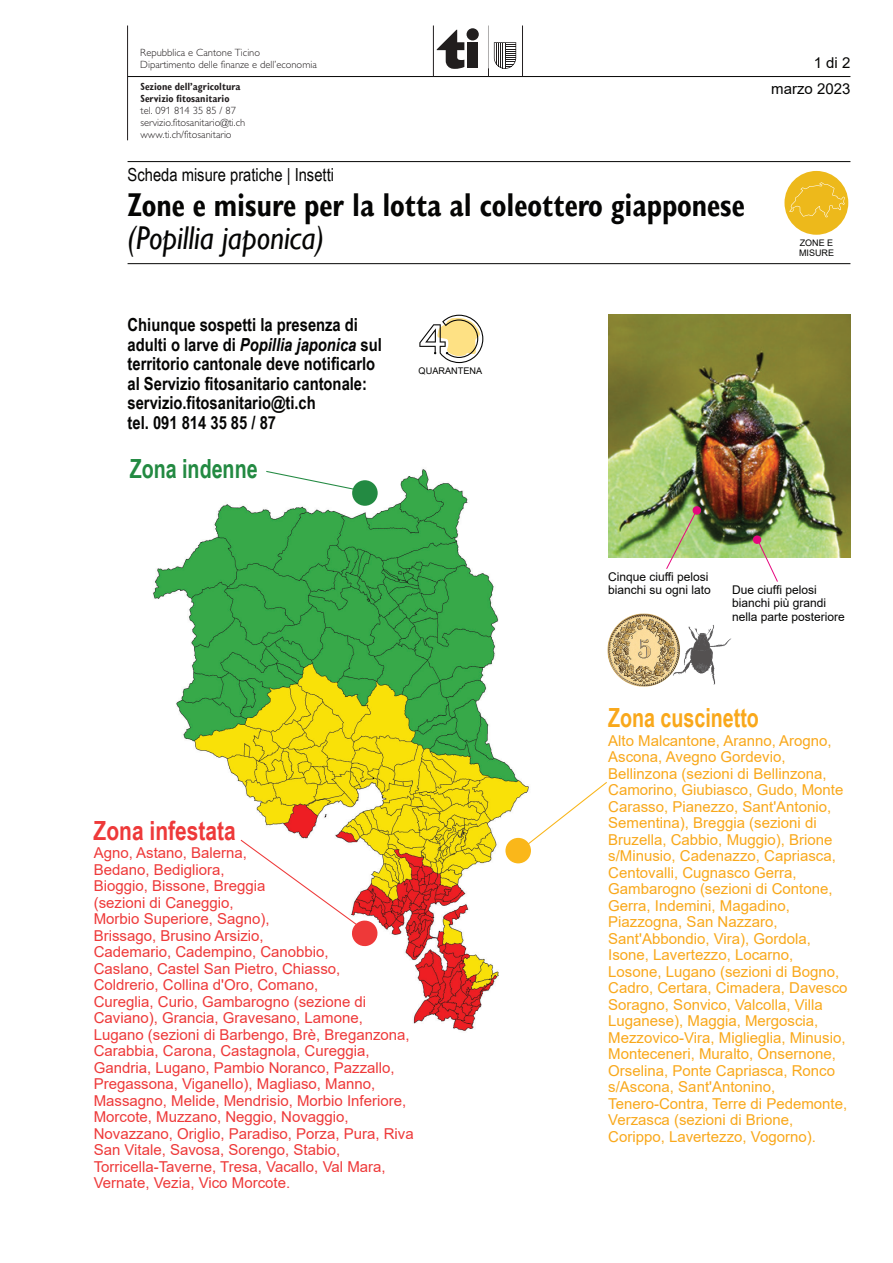
<style>
.page{position:relative;width:893px;height:1263px;background:#fff}
.page>*{position:absolute;margin:0;border:0;box-sizing:border-box;transform-origin:0 0}
.t1{font:700 condensed 33px "Gill Sans Display MT Pro";color:#050504;scale:.91 1}
.t2{font:italic 33px "Gill Sans";color:#050504;scale:.91 1}
.t3{font:700 26.4px "Arial Narrow";color:#f9a81b;scale:.91 1}
.t4{font:700 26.4px "Arial Narrow";color:#ee3939}
.t5{font:700 26.4px "Arial Narrow";color:#238a42;scale:.91 1}
.t6{font:700 18px/19.5px "Arial Narrow";color:#050504}
.t7{font:18px "Arial Narrow";color:#050504}
.t8{font:15px/16.5px "Arial";color:#f9a81b}
.t9{font:15px/16.5px "Arial";color:#ee3939}
.t10{font:15px "Arial";color:#050504}
.t11{font:12px/13.5px "Arial";color:#050504}
.t12{font:300 10.5px/12px "Gill Alt One";color:#231f20}
.t13{font:700 condensed 10.5px/12px "Gill Sans Display MT Pro";color:#231f20}
.t14{font:9.15px "Arial";color:#050504}
.t15{font:9px/10.5px "Arial";color:#050504}
.s1{font-style:italic}
</style>
<div class="page">
<hr style="left:128px;top:76px;width:722px;height:1px;background:#050504">
<hr style="left:433px;top:26px;width:1px;height:51px;background:#231f20">
<hr style="left:522px;top:26px;width:1px;height:51px;background:#231f20">
<hr style="left:488px;top:26px;width:1px;height:51px;background:#231f20">
<div style="left:467px;top:42px;width:11px;height:26px;background:#211e1e"></div>
<div style="left:467px;top:28px;width:12px;height:12px;background:#211e1e;border-radius:50%"></div>
<svg style="left:437px;top:30px;width:27px;height:39px"></svg>
<svg style="left:494px;top:42px;width:22px;height:27px"></svg>
<hr style="left:127px;top:26px;width:1px;height:114px;background:#231f20">
<hr style="left:128px;top:161px;width:722px;height:1px;background:#050504">
<hr style="left:128px;top:263px;width:722px;height:1px;background:#050504">
<svg style="left:419px;top:315px;width:64px;height:48px"></svg>
<div style="left:784px;top:171px;width:64px;height:64px;background:#edb91b;border-radius:50%"></div>
<svg style="left:789px;top:182px;width:56px;height:35px"></svg>
<img style="left:153px;top:469px;width:377px;height:562px">
<img style="left:608px;top:315px;width:242px;height:242px">
<img style="left:607px;top:613px;width:58px;height:74px">
<img style="left:665px;top:620px;width:67px;height:65px">
<svg style="left:666px;top:510px;width:31px;height:59px"></svg>
<svg style="left:756px;top:536px;width:22px;height:46px"></svg>
<svg style="left:239px;top:839px;width:139px;height:108px"></svg>
<svg style="left:513px;top:781px;width:94px;height:75px"></svg>
<div style="left:505px;top:838px;width:26px;height:25px;background:#fab71a;border-radius:50%"></div>
<svg style="left:265px;top:470px;width:92px;height:21px"></svg>
<div style="left:352px;top:480px;width:26px;height:26px;background:#238a42;border-radius:50%"></div>
<div style="left:753px;top:535px;width:8px;height:9px;background:#e6077e;border-radius:50%"></div>
<div style="left:693px;top:506px;width:8px;height:9px;background:#e6077e;border-radius:50%"></div>
<p class="t12" style="left:140px;top:46px;width:178px">Repubblica e Cantone Ticino<br>Dipartimento delle finanze e dell’economia</p>
<p class="t13" style="left:141px;top:80px;width:102px">Sezione dell’agricoltura<br>Servizio fitosanitario</p>
<p class="t12" style="left:141px;top:104px;width:106px">tel. 091 814 35 85 / 87 servizio.fitosanitario@ti.ch www.ti.ch/fitosanitario</p>
<p class="t7" style="left:128px;top:162px;width:208px">Scheda misure pratiche | Insetti</p>
<h1 class="t1" style="left:128px;top:185px;width:680px">Zone e misure per la lotta al coleottero giapponese</h1>
<h1 class="t2" style="left:128px;top:219px;width:218px">(Popillia japonica)</h1>
<p class="t6" style="left:128px;top:314px;width:256px">Chiunque sospetti la presenza di adulti o larve di <span class="s1">Popillia japonica</span> sul territorio cantonale deve notificarlo al Servizio fitosanitario cantonale: servizio.fitosanitario@ti.ch<br>tel. 091 814 35 85 / 87</p>
<h2 class="t5" style="left:130px;top:448px;width:142px">Zona indenne</h2>
<p class="t14" style="left:419px;top:364px;width:65px">QUARANTENA</p>
<p class="t10" style="left:814px;top:53px;width:38px">1 di 2</p>
<p class="t10" style="left:771px;top:78px;width:81px">marzo 2023</p>
<p class="t15" style="left:799px;top:237px;width:37px">ZONE E<br>MISURE</p>
<h2 class="t4" style="left:94px;top:810px;width:144px">Zona infestata</h2>
<p class="t9" style="left:94px;top:845px;width:322px">Agno, Astano, Balerna,<br>Bedano, Bedigliora,<br>Bioggio, Bissone, Breggia<br>(sezioni di Caneggio,<br>Morbio Superiore, Sagno),<br>Brissago, Brusino Arsizio,<br>Cademario, Cadempino, Canobbio,<br>Caslano, Castel San Pietro, Chiasso,<br>Coldrerio, Collina d'Oro, Comano,<br>Cureglia, Curio, Gambarogno (sezione di Caviano), Grancia, Gravesano, Lamone, Lugano (sezioni di Barbengo, Brè, Breganzona, Carabbia, Carona, Castagnola, Cureggia, Gandria, Lugano, Pambio Noranco, Pazzallo, Pregassona, Viganello), Magliaso, Manno, Massagno, Melide, Mendrisio, Morbio Inferiore, Morcote, Muzzano, Neggio, Novaggio, Novazzano, Origlio, Paradiso, Porza, Pura, Riva San Vitale, Savosa, Sorengo, Stabio, Torricella-Taverne, Tresa, Vacallo, Val Mara, Vernate, Vezia, Vico Morcote.</p>
<p class="t11" style="left:608px;top:570px;width:104px">Cinque ciuffi pelosi bianchi su ogni lato</p>
<p class="t11" style="left:732px;top:583px;width:114px">Due ciuffi pelosi bianchi più grandi nella parte posteriore</p>
<h2 class="t3" style="left:608px;top:698px;width:167px">Zona cuscinetto</h2>
<p class="t8" style="left:608px;top:732px;width:241px">Alto Malcantone, Aranno, Arogno,<br>Ascona, Avegno Gordevio,<br>Bellinzona (sezioni di Bellinzona,<br>Camorino, Giubiasco, Gudo, Monte<br>Carasso, Pianezzo, Sant'Antonio,<br>Sementina), Breggia (sezioni di<br>Bruzella, Cabbio, Muggio), Brione s/Minusio, Cadenazzo, Capriasca,<br>Centovalli, Cugnasco Gerra,<br>Gambarogno (sezioni di Contone,<br>Gerra, Indemini, Magadino,<br>Piazzogna, San Nazzaro,<br>Sant'Abbondio, Vira), Gordola,<br>Isone, Lavertezzo, Locarno,<br>Losone, Lugano (sezioni di Bogno,<br>Cadro, Certara, Cimadera, Davesco<br>Soragno, Sonvico, Valcolla, Villa<br>Luganese), Maggia, Mergoscia,<br>Mezzovico-Vira, Miglieglia, Minusio,<br>Monteceneri, Muralto, Onsernone,<br>Orselina, Ponte Capriasca, Ronco s/Ascona, Sant'Antonino,<br>Tenero-Contra, Terre di Pedemonte,<br>Verzasca (sezioni di Brione,<br>Corippo, Lavertezzo, Vogorno).</p>
</div>
